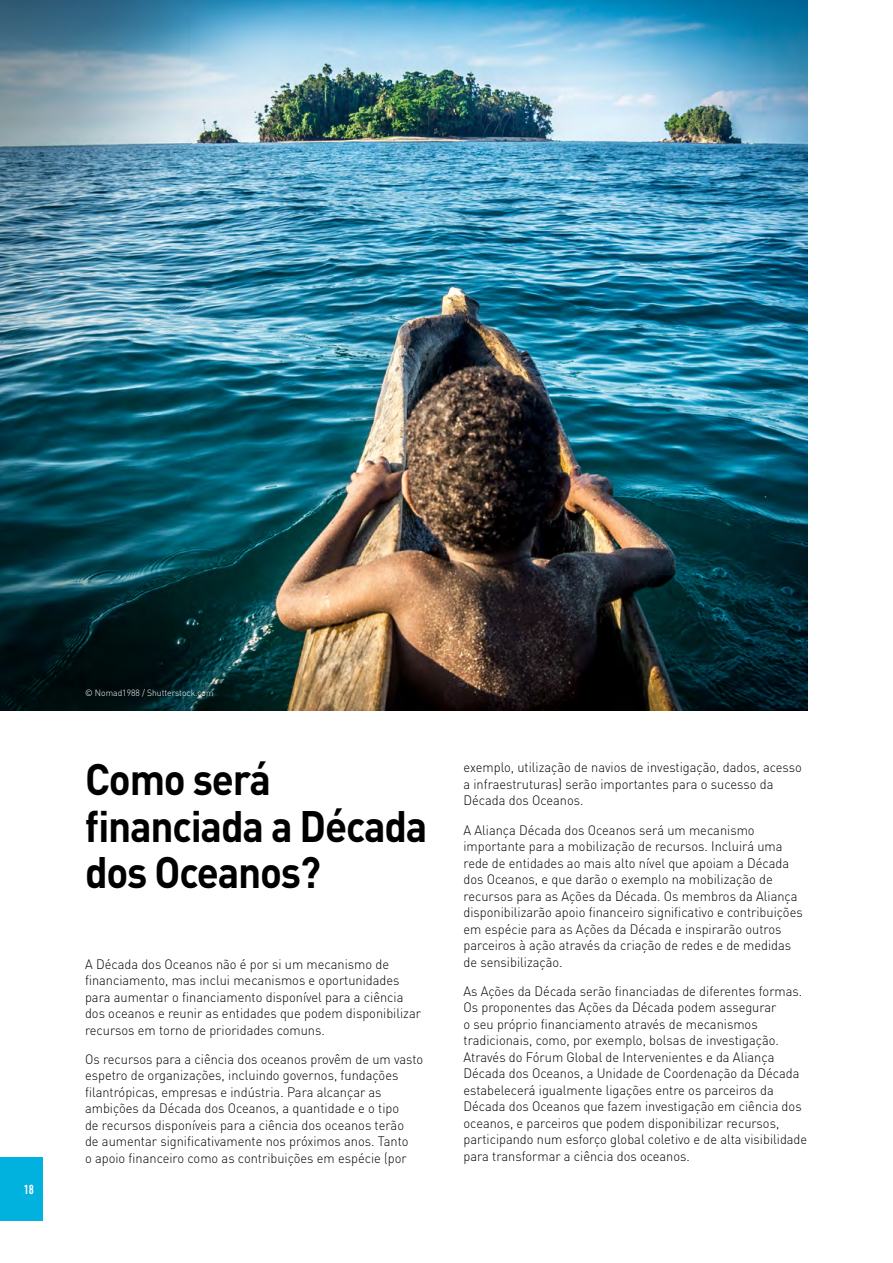
<style>
.page{position:relative;width:893px;height:1263px;background:#fff}
.page>*{position:absolute;margin:0;border:0;box-sizing:border-box;transform-origin:0 0}
.t1{font:700 43.5px/46.5px "DINOT";letter-spacing:-.03em;color:#000;scale:.93 1}
.t2{font:300 13.5px/16.5px "DINOT";color:#000;scale:.95 1}
.t3{font:500 condensed 13.5px "DIN Next LT Pro";color:#fff;scale:.95 1}
.t4{font:300 9px "DINOT";color:#fff;scale:.95 1}
</style>
<div class="page">
<hr style="left:892px;top:449px;width:1px;height:729px;background:#f2f2f2">
<img style="left:0;top:0;width:808px;height:710px">
<div style="left:0;top:1157px;width:43px;height:63px;background:#00b2dd"></div>
<p class="t3" style="left:24px;top:1181px;width:12px">18</p>
<p class="t4" style="left:85px;top:687px;width:137px">© Nomad1988 / Shutterstock.com</p>
<h1 class="t1" style="left:85px;top:754px;width:370px">Como será financiada a Década dos Oceanos?</h1>
<p class="t2" style="left:85px;top:955px;width:355px">A Década dos Oceanos não é por si um mecanismo de financiamento, mas inclui mecanismos e oportunidades para aumentar o financiamento disponível para a ciência dos oceanos e reunir as entidades que podem disponibilizar recursos em torno de prioridades comuns.</p>
<p class="t2" style="left:85px;top:1050px;width:358px">Os recursos para a ciência dos oceanos provêm de um vasto espetro de organizações, incluindo governos, fundações filantrópicas, empresas e indústria. Para alcançar as ambições da Década dos Oceanos, a quantidade e o tipo<br>de recursos disponíveis para a ciência dos oceanos terão<br>de aumentar significativamente nos próximos anos. Tanto<br>o apoio financeiro como as contribuições em espécie (por</p>
<p class="t2" style="left:463px;top:759px;width:358px">exemplo, utilização de navios de investigação, dados, acesso a infraestruturas) serão importantes para o sucesso da<br>Década dos Oceanos.</p>
<p class="t2" style="left:463px;top:821px;width:359px">A Aliança Década dos Oceanos será um mecanismo importante para a mobilização de recursos. Incluirá uma rede de entidades ao mais alto nível que apoiam a Década dos Oceanos, e que darão o exemplo na mobilização de recursos para as Ações da Década. Os membros da Aliança disponibilizarão apoio financeiro significativo e contribuições em espécie para as Ações da Década e inspirarão outros parceiros à ação através da criação de redes e de medidas de sensibilização.</p>
<p class="t2" style="left:463px;top:982px;width:363px">As Ações da Década serão financiadas de diferentes formas.<br>Os proponentes das Ações da Década podem assegurar<br>o seu próprio financiamento através de mecanismos tradicionais, como, por exemplo, bolsas de investigação.<br>Através do Fórum Global de Intervenientes e da Aliança Década dos Oceanos, a Unidade de Coordenação da Década estabelecerá igualmente ligações entre os parceiros da Década dos Oceanos que fazem investigação em ciência dos oceanos, e parceiros que podem disponibilizar recursos, participando num esforço global coletivo e de alta visibilidade para transformar a ciência dos oceanos.</p>
</div>
